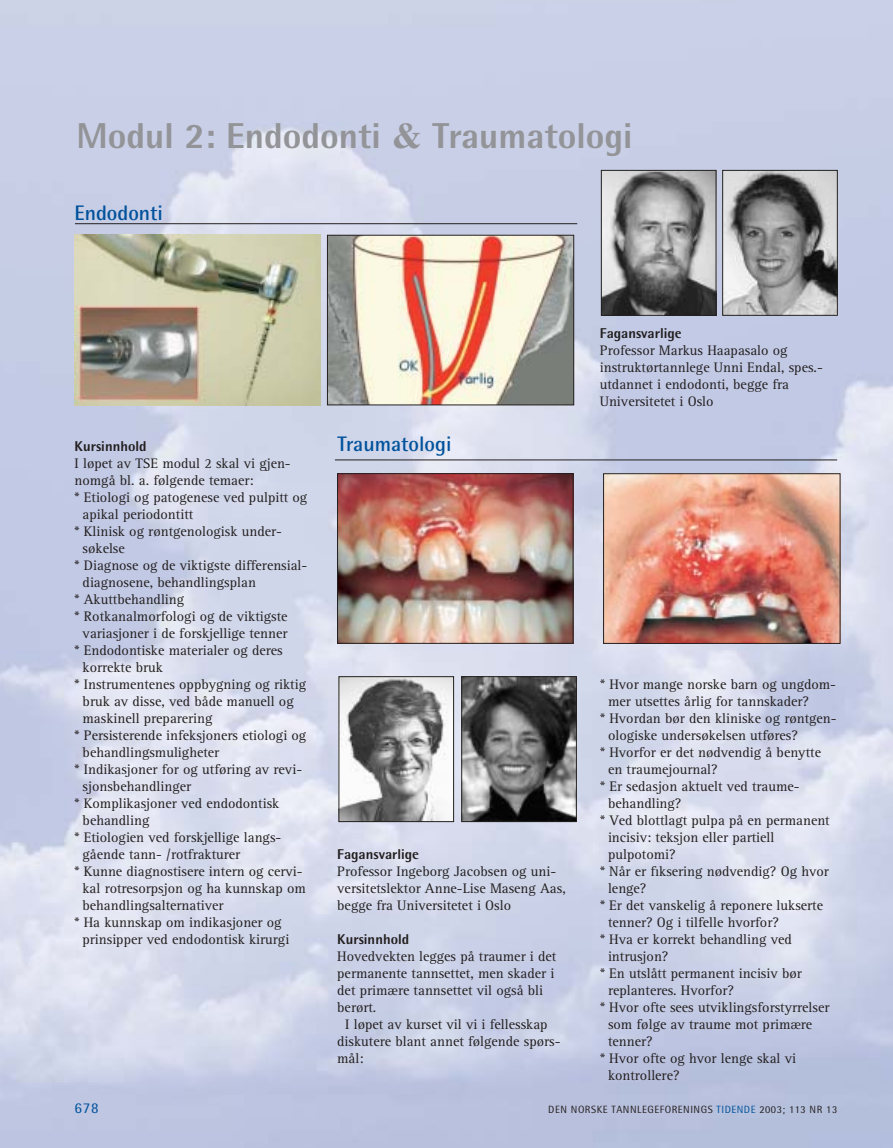
<style>
.page{position:relative;width:893px;height:1148px;background:#fff}
.page>*{position:absolute;margin:0;border:0;box-sizing:border-box;transform-origin:0 0}
.t1{font:800 36px "Rotis Semi Sans";color:#939497}
.t2{font:700 21px "Rotis Semi Sans";color:#00529b}
.t3{font:15px "Rotis Semi Sans";color:#00529b}
.t4{font:14.25px/17px "Rotis Serif";color:#231f1f}
.t5{font:800 14.25px "Rotis Semi Sans";color:#231f1f}
.t6{font:10.5px "Rotis Semi Sans";letter-spacing:.05em;color:#231f1f}
.s1{font-family:"Times";font-weight:700}
.s2{color:#00529b}
</style>
<div class="page">
<img style="left:0;top:0;width:892px;height:1147px">
<img style="left:603px;top:172px;width:111px;height:141px">
<div style="left:601px;top:170px;width:115px;height:145px;border:1px solid #231f1f"></div>
<img style="left:724px;top:172px;width:111px;height:141px">
<div style="left:722px;top:170px;width:115px;height:145px;border:1px solid #231f1f"></div>
<img style="left:341px;top:678px;width:111px;height:141px">
<div style="left:339px;top:676px;width:115px;height:145px;border:1px solid #231f1f"></div>
<img style="left:463px;top:678px;width:111px;height:141px">
<div style="left:461px;top:676px;width:115px;height:145px;border:1px solid #231f1f"></div>
<hr style="left:75px;top:223px;width:502px;height:1px;background:#231f1f">
<hr style="left:335px;top:459px;width:502px;height:1px;background:#231f1f">
<img style="left:75px;top:235px;width:245px;height:170px">
<img style="left:329px;top:237px;width:243px;height:166px">
<div style="left:327px;top:235px;width:247px;height:170px;border:1px solid #231f1f"></div>
<img style="left:339px;top:475px;width:232px;height:166px">
<div style="left:337px;top:473px;width:236px;height:170px;border:1px solid #231f1f"></div>
<img style="left:605px;top:475px;width:233px;height:166px">
<div style="left:603px;top:473px;width:237px;height:170px;border:1px solid #231f1f"></div>
<h1 class="t1" style="left:76px;top:123px;width:557px">Modul 2: Endodonti <span class="s1">&amp;</span> Traumatologi</h1>
<h2 class="t2" style="left:75px;top:206px;width:90px">Endodonti</h2>
<p class="t5" style="left:75px;top:441px;width:73px">Kursinnhold</p>
<p class="t4" style="left:75px;top:456px;width:218px">I løpet av TSE modul 2 skal vi gjen-</p>
<p class="t4" style="left:75px;top:473px;width:181px">nomgå bl. a. følgende temaer:</p>
<p class="t4" style="left:75px;top:490px;width:234px">* Etiologi og patogenese ved pulpitt og</p>
<p class="t4" style="left:83px;top:507px;width:112px">apikal periodontitt</p>
<p class="t4" style="left:75px;top:524px;width:209px">* Klinisk og røntgenologisk under-</p>
<p class="t4" style="left:83px;top:541px;width:44px">søkelse</p>
<p class="t4" style="left:75px;top:558px;width:234px">* Diagnose og de viktigste differensial-</p>
<p class="t4" style="left:83px;top:575px;width:175px">diagnosene, behandlingsplan</p>
<p class="t4" style="left:75px;top:592px;width:111px">* Akuttbehandling</p>
<p class="t4" style="left:75px;top:609px;width:214px">* Rotkanalmorfologi og de viktigste</p>
<p class="t4" style="left:83px;top:626px;width:206px">variasjoner i de forskjellige tenner</p>
<p class="t4" style="left:75px;top:643px;width:210px">* Endodontiske materialer og deres</p>
<p class="t4" style="left:83px;top:660px;width:82px">korrekte bruk</p>
<p class="t4" style="left:75px;top:677px;width:233px">* Instrumentenes oppbygning og riktig</p>
<p class="t4" style="left:83px;top:694px;width:213px">bruk av disse, ved både manuell og</p>
<p class="t4" style="left:83px;top:711px;width:131px">maskinell preparering</p>
<p class="t4" style="left:75px;top:728px;width:233px">* Persisterende infeksjoners etiologi og</p>
<p class="t4" style="left:83px;top:745px;width:138px">behandlingsmuligheter</p>
<p class="t4" style="left:75px;top:762px;width:229px">* Indikasjoner for og utføring av revi-</p>
<p class="t4" style="left:83px;top:779px;width:110px">sjonsbehandlinger</p>
<p class="t4" style="left:75px;top:796px;width:206px">* Komplikasjoner ved endodontisk</p>
<p class="t4" style="left:83px;top:813px;width:68px">behandling</p>
<p class="t4" style="left:74px;top:830px;width:208px">* Etiologien ved forskjellige langs-</p>
<p class="t4" style="left:82px;top:847px;width:159px">gående tann- /rotfrakturer</p>
<p class="t4" style="left:74px;top:864px;width:230px">* Kunne diagnostisere intern og cervi-</p>
<p class="t4" style="left:82px;top:881px;width:225px">kal rotresorpsjon og ha kunnskap om</p>
<p class="t4" style="left:82px;top:898px;width:143px">behandlingsalternativer</p>
<p class="t4" style="left:74px;top:915px;width:209px">* Ha kunnskap om indikasjoner og</p>
<p class="t4" style="left:82px;top:932px;width:208px">prinsipper ved endodontisk kirurgi</p>
<h2 class="t2" style="left:337px;top:437px;width:116px">Traumatologi</h2>
<p class="t5" style="left:337px;top:849px;width:83px">Fagansvarlige</p>
<p class="t4" style="left:337px;top:864px;width:230px">Professor Ingeborg Jacobsen og uni&shy;versitetslektor Anne-Lise Maseng Aas, begge fra Universitetet i Oslo</p>
<p class="t5" style="left:337px;top:934px;width:73px">Kursinnhold</p>
<p class="t4" style="left:337px;top:949px;width:220px">Hovedvekten legges på traumer i det</p>
<p class="t4" style="left:337px;top:966px;width:219px">permanente tannsettet, men skader i</p>
<p class="t4" style="left:337px;top:983px;width:207px">det primære tannsettet vil også bli</p>
<p class="t4" style="left:337px;top:1000px;width:41px">berørt.</p>
<p class="t4" style="left:345px;top:1017px;width:204px">I løpet av kurset vil vi i fellesskap</p>
<p class="t4" style="left:337px;top:1034px;width:225px">diskutere blant annet følgende spørs-</p>
<p class="t4" style="left:337px;top:1051px;width:28px">mål:</p>
<p class="t5" style="left:599px;top:328px;width:83px">Fagansvarlige</p>
<p class="t4" style="left:599px;top:343px;width:224px">Professor Markus Haapasalo og instruktørtannlege Unni Endal, spes.- utdannet i endodonti, begge fra<br>Universitetet i Oslo</p>
<p class="t4" style="left:600px;top:677px;width:237px">* Hvor mange norske barn og ungdom-</p>
<p class="t4" style="left:608px;top:694px;width:202px">mer utsettes årlig for tannskader?</p>
<p class="t4" style="left:600px;top:711px;width:238px">* Hvordan bør den kliniske og røntgen-</p>
<p class="t4" style="left:608px;top:728px;width:191px">ologiske undersøkelsen utføres?</p>
<p class="t4" style="left:600px;top:745px;width:222px">* Hvorfor er det nødvendig å benytte</p>
<p class="t4" style="left:608px;top:762px;width:111px">en traumejournal?</p>
<p class="t4" style="left:600px;top:779px;width:201px">* Er sedasjon aktuelt ved traume-</p>
<p class="t4" style="left:608px;top:796px;width:75px">behandling?</p>
<p class="t4" style="left:600px;top:813px;width:231px">* Ved blottlagt pulpa på en permanent</p>
<p class="t4" style="left:608px;top:830px;width:168px">incisiv: teksjon eller partiell</p>
<p class="t4" style="left:608px;top:847px;width:69px">pulpotomi?</p>
<p class="t4" style="left:600px;top:864px;width:230px">* Når er fiksering nødvendig? Og hvor</p>
<p class="t4" style="left:608px;top:881px;width:40px">lenge?</p>
<p class="t4" style="left:600px;top:898px;width:224px">* Er det vanskelig å reponere lukserte</p>
<p class="t4" style="left:608px;top:915px;width:172px">tenner? Og i tilfelle hvorfor?</p>
<p class="t4" style="left:600px;top:932px;width:193px">* Hva er korrekt behandling ved</p>
<p class="t4" style="left:608px;top:949px;width:62px">intrusjon?</p>
<p class="t4" style="left:600px;top:966px;width:203px">* En utslått permanent incisiv bør</p>
<p class="t4" style="left:608px;top:983px;width:127px">replanteres. Hvorfor?</p>
<p class="t4" style="left:600px;top:1000px;width:231px">* Hvor ofte sees utviklingsforstyrrelser</p>
<p class="t4" style="left:608px;top:1017px;width:206px">som følge av traume mot primære</p>
<p class="t4" style="left:608px;top:1034px;width:46px">tenner?</p>
<p class="t4" style="left:600px;top:1051px;width:197px">* Hvor ofte og hvor lenge skal vi</p>
<p class="t4" style="left:608px;top:1068px;width:73px">kontrollere?</p>
<p class="t3" style="left:74px;top:1102px;width:26px">678</p>
<p class="t6" style="left:548px;top:1105px;width:290px">DEN NORSKE TANNLEGEFORENINGS <span class="s2">TIDENDE</span> 2003; 113 NR 13</p>
</div>
